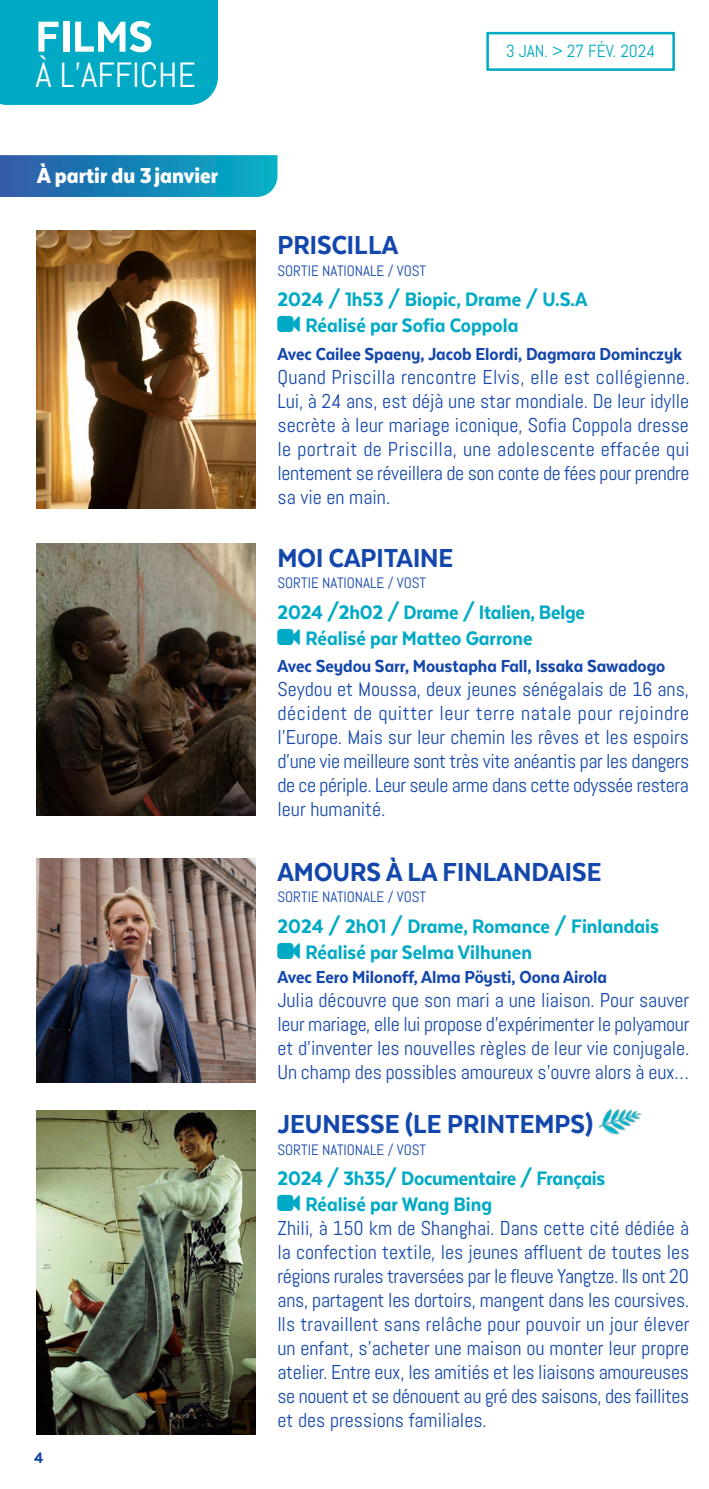
<style>
.page{position:relative;width:709px;height:1489px;background:#fff}
.page>*{position:absolute;margin:0;border:0;box-sizing:border-box;transform-origin:0 0}
.t1{font:800 50px "Texta Narrow Alt";color:#fff}
.t2{font:35px "Abel";color:#fff}
.Titre{font:800 30px "Texta Narrow Alt";color:#1447ac}
.t3{font:900 25px "Texta Narrow Alt";color:#fff}
.Titre-2{font:800 22.5px "Texta Narrow Alt";color:#00aac5}
.Avec_Acteurs{font:800 22.5px "Texta Narrow Alt";color:#00aac5}
.Avec_Acteurs-2{font:20px/24px "Abel";letter-spacing:-.02em;color:#1447ac;text-align:justify}
.Avec_Acteurs-3{font:800 20px "Texta Narrow Alt";color:#1447ac}
.t4{font:17.5px "Abel";color:#00aac5}
.t5{font:800 17.5px "Texta Narrow Alt";color:#1447ac}
.Titre-3{font:15px "Abel";color:#1447ac}
</style>
<div class="page">
<div style="left:486px;top:32px;width:189px;height:39px;border:2px solid #00aac5"></div>
<div style="left:0;top:0;width:218px;height:105px;background:#00aac5"></div>
<svg style="left:0;top:155px;width:277px;height:42px"></svg>
<img style="left:37px;top:544px;width:218px;height:271px">
<img style="left:37px;top:858px;width:218px;height:224px">
<img style="left:37px;top:1110px;width:218px;height:323px">
<img style="left:37px;top:230px;width:218px;height:278px">
<img style="left:599px;top:1108px;width:43px;height:27px">
<h1 class="t1" style="left:35px;top:11px;width:119px">FILMS</h1>
<h2 class="t2" style="left:35px;top:52px;width:162px">À L’AFFICHE</h2>
<p class="t3" style="left:37px;top:162px;width:182px">À partir du 3janvier</p>
<p class="t5" style="left:34px;top:1448px;width:11px">4</p>
<p class="t4" style="left:506px;top:40px;width:151px">3 JAN. &gt; 27 FÉV. 2024</p>
<p class="Titre" style="left:277px;top:229px;width:122px">PRISCILLA</p>
<p class="Titre-3" style="left:277px;top:261px;width:150px">SORTIE NATIONALE / VOST</p>
<p class="Titre-2" style="left:277px;top:288px;width:311px">2024 / 1h53 / Biopic, Drame / U.S.A</p>
<p class="Titre-2" style="left:305px;top:314px;width:214px">Réalisé par Sofia Coppola</p>
<p class="Avec_Acteurs-3" style="left:277px;top:343px;width:406px">Avec Cailee Spaeny, Jacob Elordi, Dagmara Dominczyk</p>
<p class="Avec_Acteurs-2" style="left:277px;top:365px;width:414px">Quand Priscilla rencontre Elvis, elle est collégienne.<br>Lui, à 24 ans, est déjà une star mondiale. De leur idylle secrète à leur mariage iconique, Sofia Coppola dresse le portrait de Priscilla, une adolescente effacée qui lentement se réveillera de son conte de fées pour prendre sa vie en main.</p>
<p class="Titre" style="left:277px;top:542px;width:177px">MOI CAPITAINE</p>
<p class="Titre-3" style="left:277px;top:573px;width:150px">SORTIE NATIONALE / VOST</p>
<p class="Titre-2" style="left:277px;top:600px;width:309px">2024 /2h02 / Drame / Italien, Belge</p>
<p class="Titre-2" style="left:305px;top:626px;width:228px">Réalisé par Matteo Garrone</p>
<p class="Avec_Acteurs-3" style="left:277px;top:656px;width:389px">Avec Seydou Sarr, Moustapha Fall, Issaka Sawadogo</p>
<p class="Avec_Acteurs-2" style="left:277px;top:677px;width:413px">Seydou et Moussa, deux jeunes sénégalais de 16 ans, décident de quitter leur terre natale pour rejoindre l’Europe. Mais sur leur chemin les rêves et les espoirs d’une vie meilleure sont très vite anéantis par les dangers de ce périple. Leur seule arme dans cette odyssée restera leur humanité.</p>
<p class="Titre" style="left:277px;top:856px;width:325px">AMOURS À LA FINLANDAISE</p>
<p class="Titre-3" style="left:277px;top:887px;width:150px">SORTIE NATIONALE / VOST</p>
<p class="Titre-2" style="left:277px;top:914px;width:383px">2024 / 2h01 / Drame, Romance / Finlandais</p>
<p class="Avec_Acteurs" style="left:305px;top:940px;width:228px">Réalisé par Selma Vilhunen</p>
<p class="Avec_Acteurs-3" style="left:277px;top:966px;width:331px">Avec Eero Milonoff, Alma Pöysti, Oona Airola</p>
<p class="Avec_Acteurs-2" style="left:277px;top:988px;width:413px">Julia découvre que son mari a une liaison. Pour sauver leur mariage, elle lui propose d’expérimenter le polyamour et d'inventer les nouvelles règles de leur vie conjugale.<br>Un champ des possibles amoureux s’ouvre alors à eux…</p>
<p class="Titre" style="left:277px;top:1108px;width:317px">JEUNESSE (LE PRINTEMPS)</p>
<p class="Titre-3" style="left:277px;top:1139px;width:150px">SORTIE NATIONALE / VOST</p>
<p class="Titre-2" style="left:277px;top:1166px;width:329px">2024 / 3h35/ Documentaire / Français</p>
<p class="Avec_Acteurs" style="left:305px;top:1192px;width:188px">Réalisé par Wang Bing</p>
<p class="Avec_Acteurs-2" style="left:277px;top:1216px;width:413px">Zhili, à 150 km de Shanghai. Dans cette cité dédiée à la confection textile, les jeunes affluent de toutes les régions rurales traversées par le fleuve Yangtze. Ils ont 20 ans, partagent les dortoirs, mangent dans les coursives.<br>Ils travaillent sans relâche pour pouvoir un jour élever un enfant, s’acheter une maison ou monter leur propre atelier. Entre eux, les amitiés et les liaisons amoureuses se nouent et se dénouent au gré des saisons, des faillites et des pressions familiales.</p>
</div>
